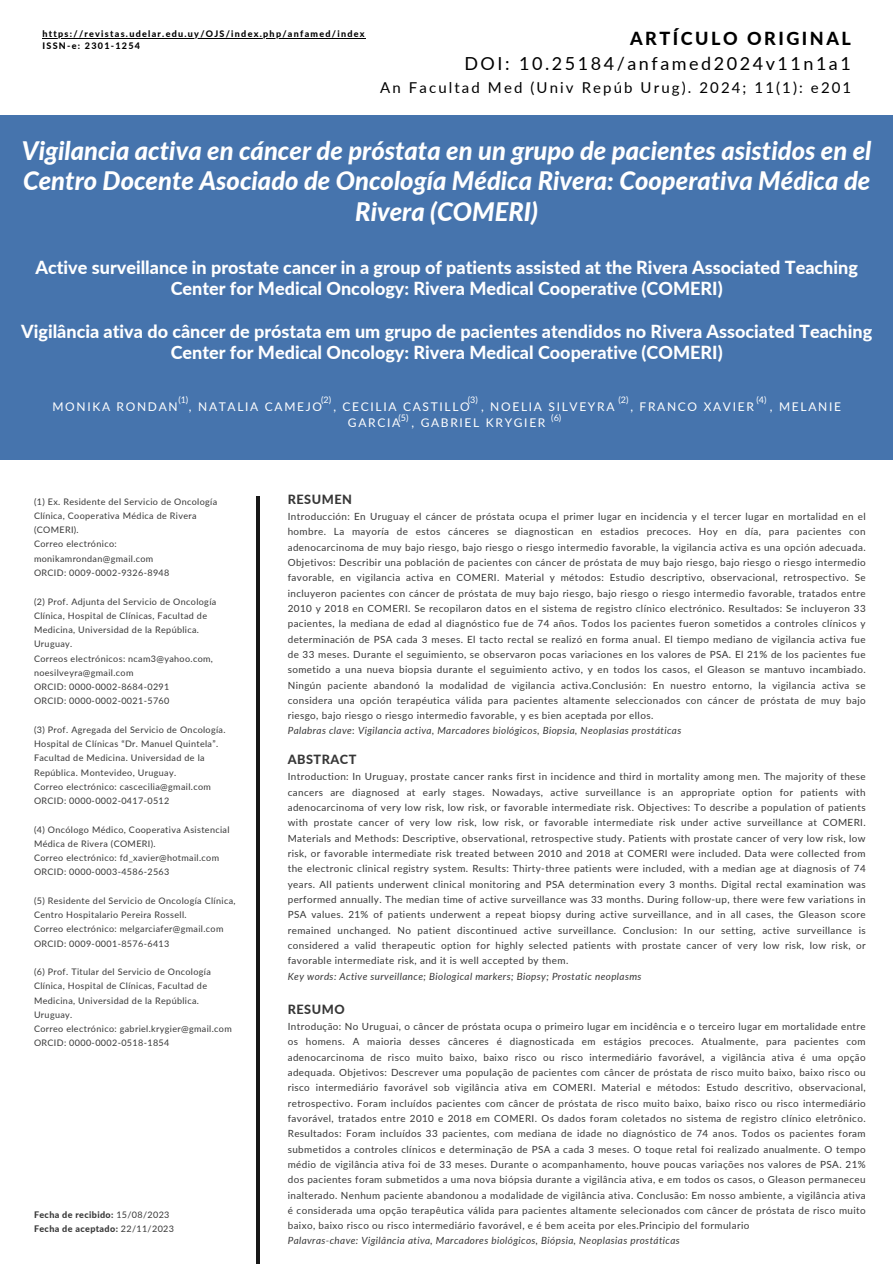
<style>
.page{position:relative;width:893px;height:1264px;background:#fff}
.page>*{position:absolute;margin:0;border:0;box-sizing:border-box;transform-origin:0 0}
.t1{font:italic 800 25.5px/30.3px "Lato";color:#fff;text-align:center}
.t2{font:800 18px/21.3px "Lato";color:#fff;text-align:center}
.t3{font:18px "Lato";letter-spacing:.14em;color:#000}
.t4{font:800 18px "Lato";letter-spacing:.14em;color:#000}
.t5{font:15px "Lato";letter-spacing:.14em;color:#000}
.t6{font:800 12.75px "Lato";letter-spacing:.04em;color:#373737}
.t7{font:12px "Lato";letter-spacing:.14em;color:#fff}
.t8{font:9.9px/15.3px "Lato";letter-spacing:.04em;color:#373737;text-align:justify}
.t9{font:italic 9.9px "Lato";letter-spacing:.04em;color:#373737}
.t10{font:9px/14.2px "Lato";letter-spacing:.04em;color:#373737}
.t11{font:800 9px "Lato";letter-spacing:.14em;color:#000}
.t12{font:800 9px "Lato";letter-spacing:.04em;color:#373737}
.t13{font:9px "Lato";color:#fff}
.s1{font-weight:400}
.s2{font-style:normal}
</style>
<div class="page">
<hr style="left:43px;top:38px;width:323px;height:1px;background:#000">
<hr style="left:256px;top:496px;width:3px;height:767px;background:#181818">
<div style="left:0;top:115px;width:892px;height:344px;background:#4674ad"></div>
<p class="t11" style="left:43px;top:28px;width:323px">https://revistas.udelar.edu.uy/OJS/index.php/anfamed/index</p>
<p class="t11" style="left:43px;top:40px;width:99px">ISSN-e: 2301-1254</p>
<p class="t4" style="left:630px;top:28px;width:222px">ARTÍCULO ORIGINAL</p>
<p class="t3" style="left:464px;top:52px;width:388px">DOI: 10.25184/anfamed2024v11n1a1</p>
<p class="t5" style="left:380px;top:78px;width:472px">An Facultad Med (Univ Repúb Urug). 2024; 11(1): e201</p>
<p class="t1" style="left:22px;top:135px;width:850px">Vigilancia activa en cáncer de próstata en un grupo de pacientes asistidos en el<br>Centro Docente Asociado de Oncología Médica Rivera: Cooperativa Médica de<br>Rivera (COMERI)</p>
<p class="t2" style="left:35px;top:256px;width:824px">Active surveillance in prostate cancer in a group of patients assisted at the Rivera Associated Teaching<br>Center for Medical Oncology: Rivera Medical Cooperative (COMERI)</p>
<p class="t2" style="left:21px;top:320px;width:852px">Vigilância ativa do câncer de próstata em um grupo de pacientes atendidos no Rivera Associated Teaching<br>Center for Medical Oncology: Rivera Medical Cooperative (COMERI)</p>
<p class="t7" style="left:52px;top:399px;width:563px">MONIKA RONDAN , NATALIA CAMEJO , CECILIA CASTILLO , NOELIA SILVEYRA</p>
<p class="t7" style="left:630px;top:399px;width:125px">, FRANCO XAVIER</p>
<p class="t7" style="left:769px;top:399px;width:73px">, MELANIE</p>
<p class="t7" style="left:348px;top:415px;width:199px">GARCIA , GABRIEL KRYGIER</p>
<p class="t13" style="left:178px;top:394px;width:12px">(1)</p>
<p class="t13" style="left:321px;top:394px;width:12px">(2)</p>
<p class="t13" style="left:468px;top:394px;width:12px">(3)</p>
<p class="t13" style="left:618px;top:394px;width:12px">(2)</p>
<p class="t13" style="left:756px;top:394px;width:12px">(4)</p>
<p class="t13" style="left:398px;top:412px;width:12px">(5)</p>
<p class="t13" style="left:551px;top:412px;width:12px">(6)</p>
<p class="t10" style="left:34px;top:494px;width:185px">(1) Ex. Residente del Servicio de Oncología<br>Clínica, Cooperativa Médica de Rivera (COMERI).</p>
<p class="t10" style="left:34px;top:537px;width:121px">Correo electrónico: monikamrondan@gmail.com</p>
<p class="t10" style="left:34px;top:565px;width:137px">ORCID: 0009-0002-9326-8948</p>
<p class="t10" style="left:34px;top:594px;width:184px">(2) Prof. Adjunta del Servicio de Oncología Clínica, Hospital de Clínicas, Facultad de Medicina, Universidad de la República.<br>Uruguay.</p>
<p class="t10" style="left:34px;top:651px;width:180px">Correos electrónicos: ncam3@yahoo.com, noesilveyra@gmail.com</p>
<p class="t10" style="left:34px;top:679px;width:137px">ORCID: 0000-0002-8684-0291</p>
<p class="t10" style="left:34px;top:693px;width:137px">ORCID: 0000-0002-0021-5760</p>
<p class="t10" style="left:34px;top:722px;width:193px">(3) Prof. Agregada del Servicio de Oncología.<br>Hospital de Clínicas “Dr. Manuel Quintela”.<br>Facultad de Medicina. Universidad de la República. Montevideo, Uruguay.</p>
<p class="t10" style="left:34px;top:779px;width:178px">Correo electrónico: cascecilia@gmail.com</p>
<p class="t10" style="left:34px;top:793px;width:137px">ORCID: 0000-0002-0417-0512</p>
<p class="t10" style="left:34px;top:822px;width:197px">(4) Oncólogo Médico, Cooperativa Asistencial<br>Médica de Rivera (COMERI).</p>
<p class="t10" style="left:34px;top:850px;width:186px">Correo electrónico: fd_xavier@hotmail.com</p>
<p class="t10" style="left:34px;top:864px;width:137px">ORCID: 0000-0003-4586-2563</p>
<p class="t10" style="left:34px;top:893px;width:203px">(5) Residente del Servicio de Oncología Clínica,<br>Centro Hospitalario Pereira Rossell.</p>
<p class="t10" style="left:34px;top:921px;width:191px">Correo electrónico: melgarciafer@gmail.com</p>
<p class="t10" style="left:34px;top:936px;width:137px">ORCID: 0009-0001-8576-6413</p>
<p class="t10" style="left:34px;top:964px;width:178px">(6) Prof. Titular del Servicio de Oncología Clínica, Hospital de Clínicas, Facultad de Medicina, Universidad de la República.<br>Uruguay.</p>
<p class="t10" style="left:34px;top:1021px;width:199px">Correo electrónico: gabriel.krygier@gmail.com</p>
<p class="t10" style="left:34px;top:1035px;width:137px">ORCID: 0000-0002-0518-1854</p>
<p class="t12" style="left:34px;top:1209px;width:137px">Fecha de recibido: <span class="s1">15/08/2023</span></p>
<p class="t12" style="left:34px;top:1223px;width:141px">Fecha de aceptado: <span class="s1">22/11/2023</span></p>
<p class="t6" style="left:288px;top:491px;width:66px">RESUMEN</p>
<p class="t8" style="left:288px;top:508px;width:579px">Introducción: En Uruguay el cáncer de próstata ocupa el primer lugar en incidencia y el tercer lugar en mortalidad en el hombre. La mayoría de estos cánceres se diagnostican en estadios precoces. Hoy en día, para pacientes con adenocarcinoma de muy bajo riesgo, bajo riesgo o riesgo intermedio favorable, la vigilancia activa es una opción adecuada.<br>Objetivos: Describir una población de pacientes con cáncer de próstata de muy bajo riesgo, bajo riesgo o riesgo intermedio favorable, en vigilancia activa en COMERI. Material y métodos: Estudio descriptivo, observacional, retrospectivo. Se incluyeron pacientes con cáncer de próstata de muy bajo riesgo, bajo riesgo o riesgo intermedio favorable, tratados entre 2010 y 2018 en COMERI. Se recopilaron datos en el sistema de registro clínico electrónico. Resultados: Se incluyeron 33 pacientes, la mediana de edad al diagnóstico fue de 74 años. Todos los pacientes fueron sometidos a controles clínicos y determinación de PSA cada 3 meses. El tacto rectal se realizó en forma anual. El tiempo mediano de vigilancia activa fue de 33 meses. Durante el seguimiento, se observaron pocas variaciones en los valores de PSA. El 21% de los pacientes fue sometido a una nueva biopsia durante el seguimiento activo, y en todos los casos, el Gleason se mantuvo incambiado.<br>Ningún paciente abandonó la modalidad de vigilancia activa.Conclusión: En nuestro entorno, la vigilancia activa se considera una opción terapéutica válida para pacientes altamente seleccionados con cáncer de próstata de muy bajo riesgo, bajo riesgo o riesgo intermedio favorable, y es bien aceptada por ellos.</p>
<p class="t9" style="left:288px;top:724px;width:395px">Palabras clave<span class="s2">:</span> Vigilancia activa, Marcadores biológicos, Biopsia, Neoplasias prostáticas</p>
<p class="t6" style="left:288px;top:751px;width:70px">ABSTRACT</p>
<p class="t8" style="left:288px;top:769px;width:579px">Introduction: In Uruguay, prostate cancer ranks first in incidence and third in mortality among men. The majority of these cancers are diagnosed at early stages. Nowadays, active surveillance is an appropriate option for patients with adenocarcinoma of very low risk, low risk, or favorable intermediate risk. Objectives: To describe a population of patients with prostate cancer of very low risk, low risk, or favorable intermediate risk under active surveillance at COMERI.<br>Materials and Methods: Descriptive, observational, retrospective study. Patients with prostate cancer of very low risk, low risk, or favorable intermediate risk treated between 2010 and 2018 at COMERI were included. Data were collected from the electronic clinical registry system. Results: Thirty-three patients were included, with a median age at diagnosis of 74 years. All patients underwent clinical monitoring and PSA determination every 3 months. Digital rectal examination was performed annually. The median time of active surveillance was 33 months. During follow-up, there were few variations in PSA values. 21% of patients underwent a repeat biopsy during active surveillance, and in all cases, the Gleason score remained unchanged. No patient discontinued active surveillance. Conclusion: In our setting, active surveillance is considered a valid therapeutic option for highly selected patients with prostate cancer of very low risk, low risk, or favorable intermediate risk, and it is well accepted by them.</p>
<p class="t9" style="left:288px;top:969px;width:355px">Key words: Active surveillance; Biological markers; Biopsy; Prostatic neoplasms</p>
<p class="t6" style="left:288px;top:1000px;width:58px">RESUMO</p>
<p class="t8" style="left:288px;top:1018px;width:579px">Introdução: No Uruguai, o câncer de próstata ocupa o primeiro lugar em incidência e o terceiro lugar em mortalidade entre os homens. A maioria desses cânceres é diagnosticada em estágios precoces. Atualmente, para pacientes com adenocarcinoma de risco muito baixo, baixo risco ou risco intermediário favorável, a vigilância ativa é uma opção adequada. Objetivos: Descrever uma população de pacientes com câncer de próstata de risco muito baixo, baixo risco ou risco intermediário favorável sob vigilância ativa em COMERI. Material e métodos: Estudo descritivo, observacional, retrospectivo. Foram incluídos pacientes com câncer de próstata de risco muito baixo, baixo risco ou risco intermediário favorável, tratados entre 2010 e 2018 em COMERI. Os dados foram coletados no sistema de registro clínico eletrônico.<br>Resultados: Foram incluídos 33 pacientes, com mediana de idade no diagnóstico de 74 anos. Todos os pacientes foram submetidos a controles clínicos e determinação de PSA a cada 3 meses. O toque retal foi realizado anualmente. O tempo médio de vigilância ativa foi de 33 meses. Durante o acompanhamento, houve poucas variações nos valores de PSA. 21% dos pacientes foram submetidos a uma nova biópsia durante a vigilância ativa, e em todos os casos, o Gleason permaneceu inalterado. Nenhum paciente abandonou a modalidade de vigilância ativa. Conclusão: Em nosso ambiente, a vigilância ativa é considerada uma opção terapêutica válida para pacientes altamente selecionados com câncer de próstata de risco muito baixo, baixo risco ou risco intermediário favorável, e é bem aceita por eles.Principio del formulario</p>
<p class="t9" style="left:288px;top:1234px;width:393px">Palavras-chave: Vigilância ativa, Marcadores biológicos, Biópsia, Neoplasias prostáticas</p>
</div>
